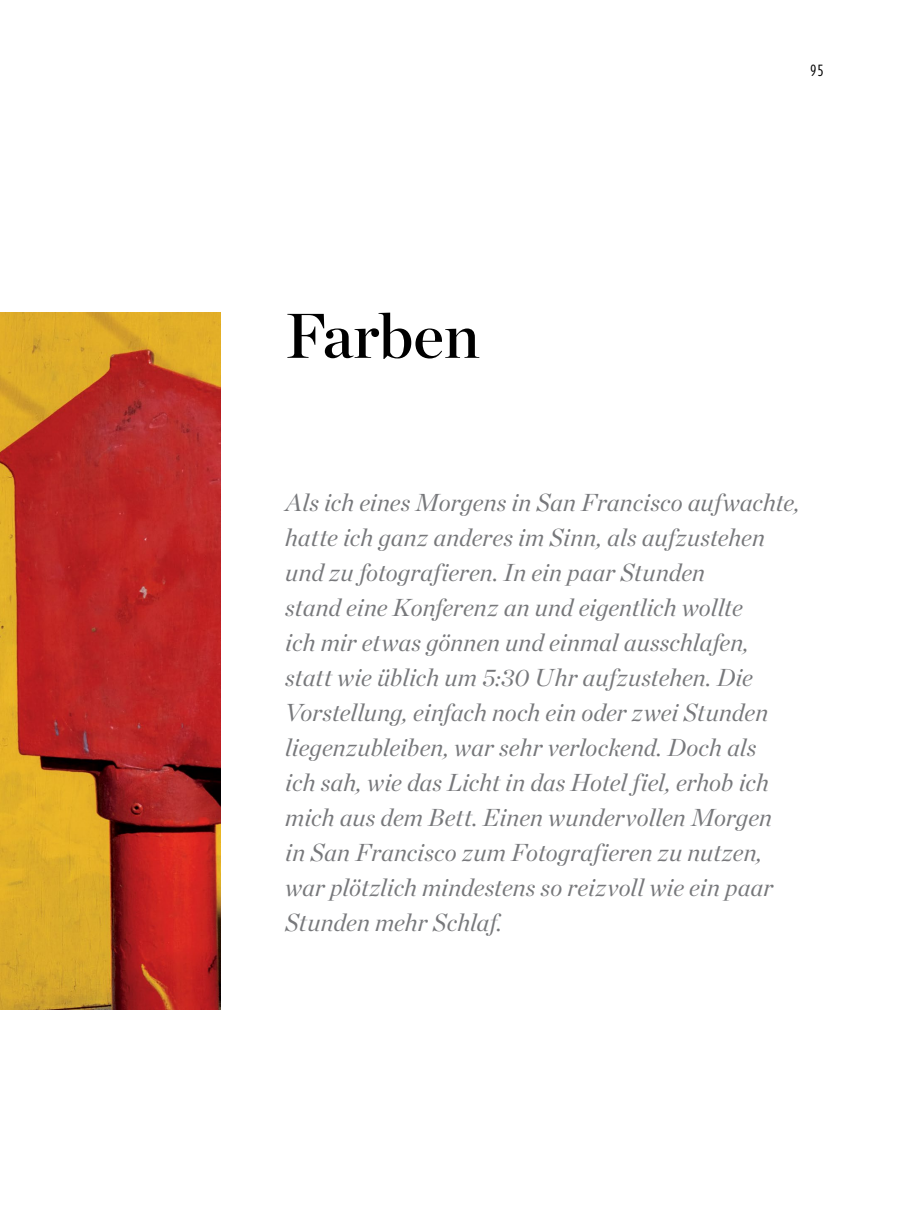
<style>
.page{position:relative;width:918px;height:1216px;background:#fff}
.page>*{position:absolute;margin:0;border:0;box-sizing:border-box;transform-origin:0 0}
.Überschrift_1{font:600 63px "Chronicle Display";color:#000}
.Body_Intro{font:italic 24.5px/35px "Chronicle Display";letter-spacing:.005em;color:#77787b}
.t1{font:15.75px "Verlag Compressed";color:#000}
</style>
<div class="page">
<img style="left:0;top:313px;width:220px;height:696px">
<p class="t1" style="left:810px;top:60px;width:15px">95</p>
<p class="Überschrift_1" style="left:285px;top:296px;width:196px">Farben</p>
<p class="Body_Intro" style="left:285px;top:485px;width:516px">Als ich eines Morgens in San Francisco aufwachte, hatte ich ganz anderes im Sinn, als aufzustehen und zu fotografieren. In ein paar Stunden<br>stand eine Konferenz an und eigentlich wollte<br>ich mir etwas gönnen und einmal ausschlafen, statt wie üblich um 5:30 Uhr aufzustehen. Die Vorstellung, einfach noch ein oder zwei Stunden liegenzubleiben, war sehr verlockend. Doch als<br>ich sah, wie das Licht in das Hotel fiel, erhob ich mich aus dem Bett. Einen wundervollen Morgen<br>in San Francisco zum Fotografieren zu nutzen, war plötzlich mindestens so reizvoll wie ein paar Stunden mehr Schlaf.</p>
</div>
